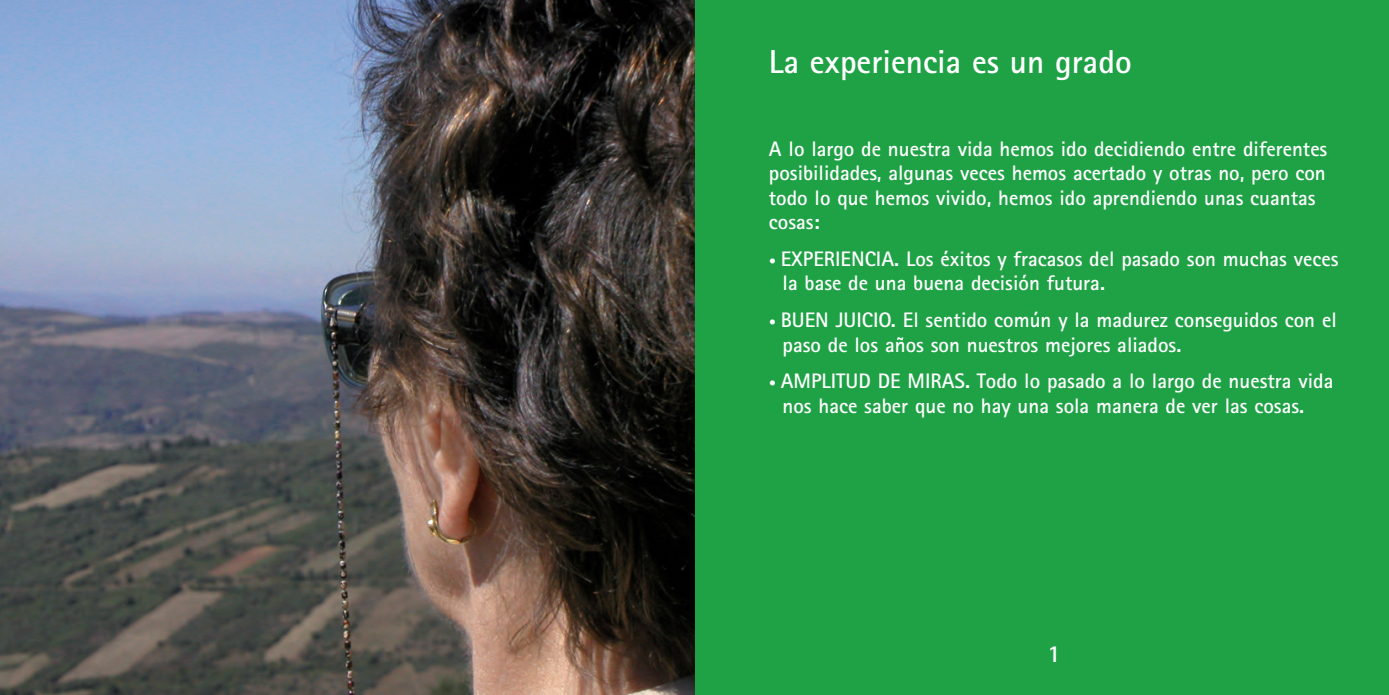
<style>
.page{position:relative;width:1389px;height:695px;background:#fff}
.page>*{position:absolute;margin:0;border:0;box-sizing:border-box;transform-origin:0 0}
.t1{font:700 33.25px "Rotis Sans Serif";color:#fff}
.t2{font:700 24.5px "Rotis Sans Serif";color:#fff}
.t3{font:700 21px/24.5px "Rotis Sans Serif";color:#fff}
.s1{font-size:14px}
</style>
<div class="page">
<div style="left:682px;top:0;width:707px;height:694px;background:#1fa245"></div>
<img style="left:0;top:0;width:694px;height:694px">
<h1 class="t1" style="left:769px;top:50px;width:364px">La experiencia es un grado</h1>
<p class="t3" style="left:769px;top:138px;width:560px">A lo largo de nuestra vida hemos ido decidiendo entre diferentes posibilidades, algunas veces hemos acertado y otras no, pero con todo lo que hemos vivido, hemos ido aprendiendo unas cuantas cosas:</p>
<p class="t3" style="left:783px;top:248px;width:558px;text-indent:-14px"><span class="s1">•</span> EXPERIENCIA. Los éxitos y fracasos del pasado son muchas veces la base de una buena decisión futura.</p>
<p class="t3" style="left:783px;top:310px;width:556px;text-indent:-14px"><span class="s1">•</span> BUEN JUICIO. El sentido común y la madurez conseguidos con el paso de los años son nuestros mejores aliados.</p>
<p class="t3" style="left:783px;top:371px;width:552px;text-indent:-14px"><span class="s1">•</span> AMPLITUD DE MIRAS. Todo lo pasado a lo largo de nuestra vida nos hace saber que no hay una sola manera de ver las cosas.</p>
<p class="t2" style="left:1048px;top:645px;width:15px">1</p>
</div>
